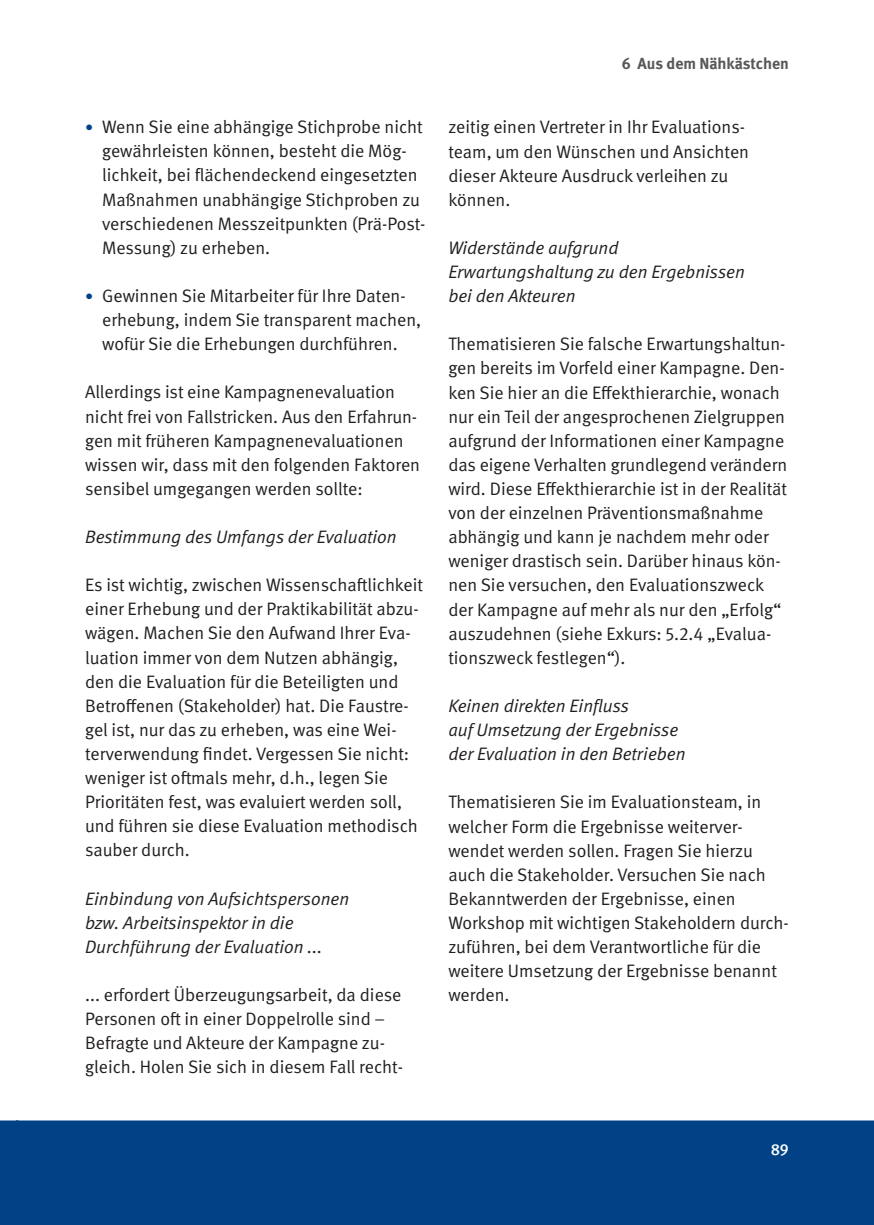
<style>
.page{position:relative;width:874px;height:1225px;background:#fff}
.page>*{position:absolute;margin:0;border:0;box-sizing:border-box;transform-origin:0 0}
.t1{font:18px/24.2px "DGUV Meta";color:#231f20}
.t2{font:italic 18px/24.2px "DGUV Meta";color:#231f20}
.t3{font:700 16px "DGUV Meta";letter-spacing:-.005em;color:#57585a}
.t4{font:500 16px "DGUV Meta";color:#fff}
.s1{font-size:16px;color:#014286}
</style>
<div class="page">
<div style="left:17px;top:1121px;width:856px;height:104px;background:#014286"></div>
<div style="left:17px;top:1120px;width:856px;height:105px;border:2px solid #014286"></div>
<div style="left:0;top:1120px;width:18px;height:105px;background:#014286"></div>
<p class="t1" style="left:102px;top:115px;width:325px;text-indent:-17px"><span class="s1">•</span> Wenn Sie eine abhängige Stichprobe nicht gewährleisten können, besteht die Mög&shy;lichkeit, bei flächendeckend eingesetzten Maßnahmen unabhängige Stichproben zu verschiedenen Messzeitpunkten (Prä-Post-Messung) zu erheben.</p>
<p class="t1" style="left:102px;top:284px;width:320px;text-indent:-17px"><span class="s1">•</span> Gewinnen Sie Mitarbeiter für Ihre Daten&shy;erhebung, indem Sie transparent machen, wofür Sie die Erhebungen durchführen.</p>
<p class="t1" style="left:85px;top:380px;width:336px">Allerdings ist eine Kampagnenevaluation nicht frei von Fallstricken. Aus den Erfahrun&shy;gen mit früheren Kampagnenevaluationen wissen wir, dass mit den folgenden Faktoren sensibel umgegangen werden sollte:</p>
<p class="t2" style="left:85px;top:525px;width:313px">Bestimmung des Umfangs der Evaluation</p>
<p class="t1" style="left:85px;top:573px;width:339px">Es ist wichtig, zwischen Wissenschaftlichkeit einer Erhebung und der Praktikabilität abzu&shy;wägen. Machen Sie den Aufwand Ihrer Eva&shy;luation immer von dem Nutzen abhängig, den die Evaluation für die Beteiligten und Betroffenen (Stakeholder) hat. Die Faustre&shy;gel ist, nur das zu erheben, was eine Wei&shy;terverwendung findet. Vergessen Sie nicht: weniger ist oftmals mehr, d.h., legen Sie Prioritäten fest, was evaluiert werden soll, und führen sie diese Evaluation methodisch sauber durch.</p>
<p class="t2" style="left:85px;top:886px;width:265px">Einbindung von Aufsichtspersonen bzw. Arbeitsinspektor in die<br>Durchführung der Evaluation ...</p>
<p class="t1" style="left:85px;top:983px;width:319px">... erfordert Überzeugungsarbeit, da diese Personen oft in einer Doppelrolle sind – Befragte und Akteure der Kampagne zu&shy;gleich. Holen Sie sich in diesem Fall recht-</p>
<p class="t3" style="left:621px;top:54px;width:169px">6 Aus dem Nähkästchen</p>
<p class="t1" style="left:448px;top:115px;width:302px">zeitig einen Vertreter in Ihr Evaluations&shy;team, um den Wünschen und Ansichten dieser Akteure Ausdruck verleihen zu können.</p>
<p class="t2" style="left:448px;top:236px;width:298px">Widerstände aufgrund<br>Erwartungshaltung zu den Ergebnissen bei den Akteuren</p>
<p class="t1" style="left:448px;top:332px;width:340px">Thematisieren Sie falsche Erwartungshaltun&shy;gen bereits im Vorfeld einer Kampagne. Den&shy;ken Sie hier an die Effekthierarchie, wonach nur ein Teil der angesprochenen Zielgruppen aufgrund der Informationen einer Kampagne das eigene Verhalten grundlegend verändern wird. Diese Effekthierarchie ist in der Realität von der einzelnen Präventionsmaßnahme abhängig und kann je nachdem mehr oder weniger drastisch sein. Darüber hinaus kön&shy;nen Sie versuchen, den Evaluationszweck der Kampagne auf mehr als nur den „Erfolg“ auszudehnen (siehe Exkurs: 5.2.4 „Evalua&shy;tionszweck festlegen“).</p>
<p class="t2" style="left:448px;top:694px;width:239px">Keinen direkten Einfluss<br>auf Umsetzung der Ergebnisse der Evaluation in den Betrieben</p>
<p class="t1" style="left:448px;top:790px;width:342px">Thematisieren Sie im Evaluationsteam, in welcher Form die Ergebnisse weiterver&shy;wendet werden sollen. Fragen Sie hierzu auch die Stakeholder. Versuchen Sie nach Bekanntwerden der Ergebnisse, einen Workshop mit wichtigen Stakeholdern durch&shy;zuführen, bei dem Verantwortliche für die weitere Umsetzung der Ergebnisse benannt werden.</p>
<p class="t4" style="left:770px;top:1140px;width:20px">89</p>
</div>
